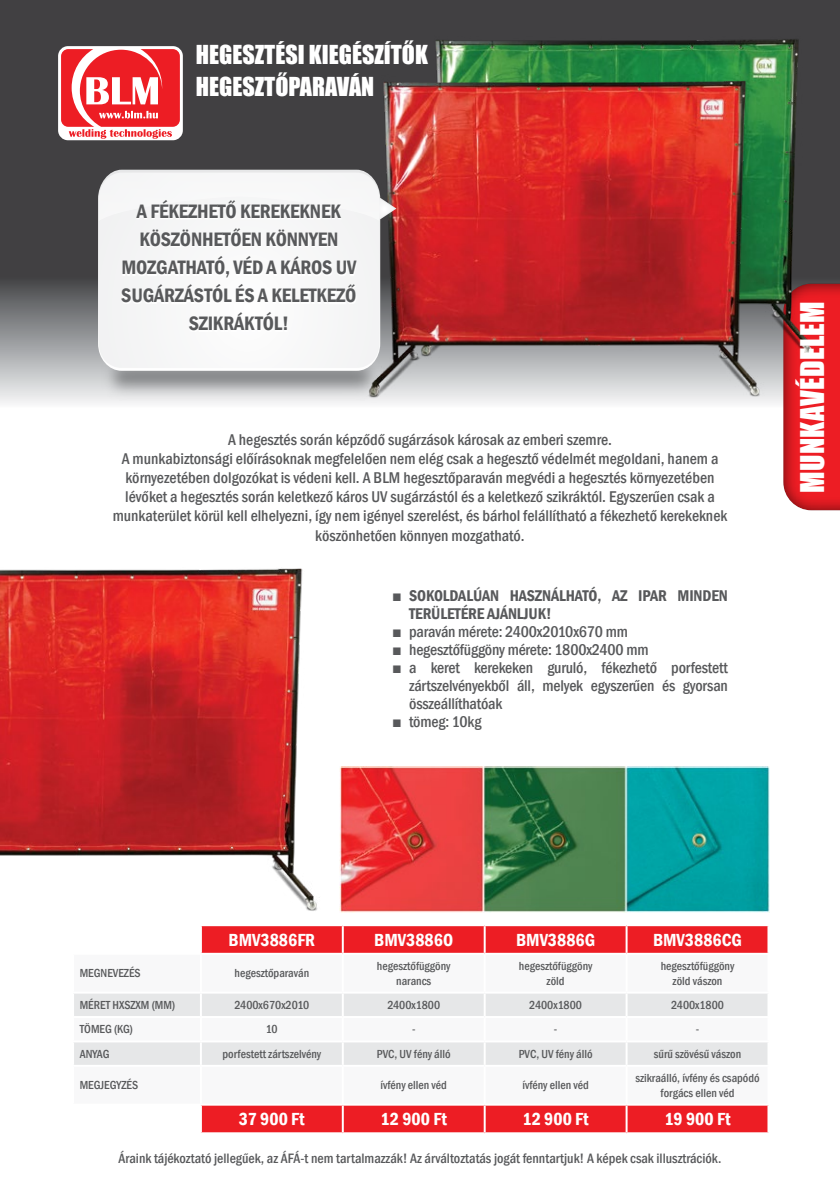
<style>
.page{position:relative;width:840px;height:1191px;background:#fff}
.page>*{position:absolute;margin:0;border:0;box-sizing:border-box;transform-origin:0 0}
.t1{font:30px "Impact";letter-spacing:.01em;color:#fff}
.t2{font:24px/32px "Impact";color:#fff}
.t3{font:600 condensed 20px/28px "Franklin Gothic";letter-spacing:-.01em;color:#58595b;text-align:center}
.t4{font:600 condensed 18px "Franklin Gothic";color:#fff}
.t5{font:500 condensed 16px/19.2px "Franklin Gothic";color:#58595b;text-align:justify}
.t6{font:600 condensed 16px/18px "Franklin Gothic";letter-spacing:-.01em;color:#58595b}
.t7{font:500 condensed 14px "Franklin Gothic";color:#58595b}
.t8{font:500 condensed 12px/14.4px "Franklin Gothic";color:#58595b;text-align:center}
.s1{font-weight:500}
</style>
<div class="page">
<div style="left:0;top:0;width:839px;height:369px;background:#414042"></div>
<div style="left:0;top:278px;width:839px;height:130px;background:linear-gradient(to bottom,#444648,#f7f8fa)"></div>
<div style="left:766px;top:270px;width:73px;height:242px;background:#000;opacity:.7"></div>
<svg style="left:58px;top:46px;width:125px;height:94px;background:#f17175"></svg>
<img style="left:824px;top:270px;width:15px;height:115px">
<img style="left:387px;top:766px;width:382px;height:146px">
<img style="left:0;top:568px;width:387px;height:345px">
<img style="left:304px;top:39px;width:520px;height:387px">
<div style="left:202px;top:926px;width:565px;height:206px;background:#ed1d24"></div>
<svg style="left:202px;top:954px;width:565px;height:149px"></svg>
<svg style="left:74px;top:993px;width:693px;height:71px;fill:#e6e7e8"></svg>
<hr style="left:341px;top:926px;width:2px;height:26px;background:#fff">
<hr style="left:483px;top:926px;width:2px;height:26px;background:#fff">
<hr style="left:625px;top:926px;width:2px;height:26px;background:#fff">
<hr style="left:341px;top:954px;width:2px;height:37px;background:#fff">
<hr style="left:483px;top:954px;width:2px;height:37px;background:#fff">
<hr style="left:625px;top:954px;width:2px;height:37px;background:#fff">
<hr style="left:201px;top:991px;width:141px;height:2px;background:#fff">
<hr style="left:200px;top:993px;width:2px;height:23px;background:#fff">
<hr style="left:342px;top:991px;width:142px;height:2px;background:#fff">
<hr style="left:341px;top:993px;width:2px;height:23px;background:#fff">
<hr style="left:484px;top:991px;width:142px;height:2px;background:#fff">
<hr style="left:483px;top:993px;width:2px;height:23px;background:#fff">
<hr style="left:626px;top:991px;width:143px;height:2px;background:#fff">
<hr style="left:625px;top:993px;width:2px;height:23px;background:#fff">
<hr style="left:72px;top:1016px;width:129px;height:2px;background:#fff">
<hr style="left:201px;top:1016px;width:141px;height:2px;background:#fff">
<hr style="left:200px;top:1018px;width:2px;height:22px;background:#fff">
<hr style="left:342px;top:1016px;width:142px;height:2px;background:#fff">
<hr style="left:341px;top:1018px;width:2px;height:22px;background:#fff">
<hr style="left:484px;top:1016px;width:142px;height:2px;background:#fff">
<hr style="left:483px;top:1018px;width:2px;height:22px;background:#fff">
<hr style="left:626px;top:1016px;width:143px;height:2px;background:#fff">
<hr style="left:625px;top:1018px;width:2px;height:22px;background:#fff">
<hr style="left:72px;top:1040px;width:129px;height:2px;background:#fff">
<hr style="left:201px;top:1040px;width:141px;height:2px;background:#fff">
<hr style="left:200px;top:1042px;width:2px;height:22px;background:#fff">
<hr style="left:342px;top:1040px;width:142px;height:2px;background:#fff">
<hr style="left:341px;top:1042px;width:2px;height:22px;background:#fff">
<hr style="left:484px;top:1040px;width:142px;height:2px;background:#fff">
<hr style="left:483px;top:1042px;width:2px;height:22px;background:#fff">
<hr style="left:626px;top:1040px;width:143px;height:2px;background:#fff">
<hr style="left:625px;top:1042px;width:2px;height:22px;background:#fff">
<hr style="left:341px;top:1066px;width:2px;height:37px;background:#fff">
<hr style="left:483px;top:1066px;width:2px;height:37px;background:#fff">
<hr style="left:625px;top:1066px;width:2px;height:37px;background:#fff">
<hr style="left:341px;top:1105px;width:2px;height:27px;background:#fff">
<hr style="left:483px;top:1105px;width:2px;height:27px;background:#fff">
<hr style="left:625px;top:1105px;width:2px;height:27px;background:#fff">
<hr style="left:201px;top:952px;width:141px;height:2px;background:#fff">
<hr style="left:342px;top:952px;width:142px;height:2px;background:#fff">
<hr style="left:484px;top:952px;width:142px;height:2px;background:#fff">
<hr style="left:626px;top:952px;width:143px;height:2px;background:#fff">
<hr style="left:201px;top:1064px;width:141px;height:2px;background:#fff">
<hr style="left:342px;top:1064px;width:142px;height:2px;background:#fff">
<hr style="left:484px;top:1064px;width:142px;height:2px;background:#fff">
<hr style="left:626px;top:1064px;width:143px;height:2px;background:#fff">
<hr style="left:201px;top:1103px;width:141px;height:2px;background:#fff">
<hr style="left:342px;top:1103px;width:142px;height:2px;background:#fff">
<hr style="left:484px;top:1103px;width:142px;height:2px;background:#fff">
<hr style="left:626px;top:1103px;width:143px;height:2px;background:#fff">
<img style="left:57px;top:302px;width:368px;height:110px">
<svg style="left:98px;top:170px;width:298px;height:201px"></svg>
<svg style="left:99px;top:221px;width:295px;height:147px;background:#e2e2e2"></svg>
<svg style="left:99px;top:173px;width:295px;height:48px;background:#ebeaea"></svg>
<div style="left:121px;top:201px;width:236px;height:132px;background:#f8f8f9"></div>
<h2 class="t2" style="left:196px;top:38px;width:233px">HEGESZTÉSI KIEGÉSZÍTŐK<br>HEGESZTŐPARAVÁN</h2>
<p class="t3" style="left:121px;top:197px;width:236px">A FÉKEZHETŐ KEREKEKNEK<br>KÖSZÖNHETŐEN KÖNNYEN<br>MOZGATHATÓ, VÉD A KÁROS UV<br>SUGÁRZÁSTÓL ÉS A KELETKEZŐ<br>SZIKRÁKTÓL!</p>
<p class="t5" style="left:113px;top:429px;width:615px;text-align:center">A hegesztés során képződő sugárzások károsak az emberi szemre.<br>A munkabiztonsági előírásoknak megfelelően nem elég csak a hegesztő védelmét megoldani, hanem a környezetében dolgozókat is védeni kell. A BLM hegesztőparaván megvédi a hegesztés környezetében lévőket a hegesztés során keletkező káros UV sugárzástól és a keletkező szikráktól. Egyszerűen csak a munkaterület körül kell elhelyezni, így nem igényel szerelést, és bárhol felállítható a fékezhető kerekeknek köszönhetően könnyen mozgatható.</p>
<p class="t6" style="left:409px;top:586px;width:320px;text-indent:-17px"><span class="s1">■</span> SOKOLDALÚAN HASZNÁLHATÓ, AZ IPAR MINDEN<br>TERÜLETÉRE AJÁNLJUK!</p>
<p class="t5" style="left:392px;top:621px;width:237px">■ paraván mérete: 2400x2010x670 mm</p>
<p class="t5" style="left:392px;top:639px;width:258px">■ hegesztőfüggöny mérete: 1800x2400 mm</p>
<p class="t5" style="left:409px;top:658px;width:320px;line-height:18px;text-indent:-17px">■ a keret kerekeken guruló, fékezhető porfestett zártszelvényekből áll, melyek egyszerűen és gyorsan összeállíthatóak</p>
<p class="t5" style="left:392px;top:711px;width:91px">■ tömeg: 10kg</p>
<h1 class="t1" style="left:788px;top:493px;width:193px;rotate:-90deg">MUNKAVÉDELEM</h1>
<p class="t4" style="left:228px;top:927px;width:88px">BMV3886FR</p>
<p class="t4" style="left:374px;top:927px;width:80px">BMV3886O</p>
<p class="t4" style="left:515px;top:927px;width:81px">BMV3886G</p>
<p class="t4" style="left:652px;top:927px;width:90px">BMV3886CG</p>
<p class="t8" style="left:80px;top:966px;width:62px">MEGNEVEZÉS</p>
<p class="t8" style="left:234px;top:966px;width:76px">hegesztőparaván</p>
<p class="t8" style="left:377px;top:959px;width:75px">hegesztőfüggöny narancs</p>
<p class="t8" style="left:518px;top:959px;width:75px">hegesztőfüggöny zöld</p>
<p class="t8" style="left:660px;top:959px;width:75px">hegesztőfüggöny zöld vászon</p>
<p class="t8" style="left:80px;top:997px;width:97px">MÉRET HXSZXM (MM)</p>
<p class="t8" style="left:234px;top:997px;width:76px">2400x670x2010</p>
<p class="t8" style="left:387px;top:997px;width:54px">2400x1800</p>
<p class="t8" style="left:529px;top:997px;width:54px">2400x1800</p>
<p class="t8" style="left:670px;top:997px;width:54px">2400x1800</p>
<p class="t8" style="left:80px;top:1022px;width:55px">TÖMEG (KG)</p>
<p class="t8" style="left:266px;top:1022px;width:13px">10</p>
<p class="t8" style="left:412px;top:1022px;width:5px">-</p>
<p class="t8" style="left:553px;top:1022px;width:5px">-</p>
<p class="t8" style="left:695px;top:1022px;width:5px">-</p>
<p class="t8" style="left:80px;top:1046px;width:31px">ANYAG</p>
<p class="t8" style="left:222px;top:1046px;width:100px">porfestett zártszelvény</p>
<p class="t8" style="left:376px;top:1046px;width:75px">PVC, UV fény álló</p>
<p class="t8" style="left:518px;top:1046px;width:75px">PVC, UV fény álló</p>
<p class="t8" style="left:653px;top:1046px;width:89px">sűrű szövésű vászon</p>
<p class="t8" style="left:80px;top:1078px;width:60px">MEGJEGYZÉS</p>
<p class="t8" style="left:380px;top:1078px;width:68px">ívfény ellen véd</p>
<p class="t8" style="left:522px;top:1078px;width:68px">ívfény ellen véd</p>
<p class="t8" style="left:635px;top:1071px;width:126px">szikraálló, ívfény és csapódó forgács ellen véd</p>
<p class="t4" style="left:239px;top:1107px;width:67px">37 900 Ft</p>
<p class="t4" style="left:380px;top:1107px;width:68px">12 900 Ft</p>
<p class="t4" style="left:522px;top:1107px;width:68px">12 900 Ft</p>
<p class="t4" style="left:664px;top:1107px;width:68px">19 900 Ft</p>
<p class="t7" style="left:118px;top:1148px;width:604px">Áraink tájékoztató jellegűek, az ÁFÁ-t nem tartalmazzák! Az árváltoztatás jogát fenntartjuk! A képek csak illusztrációk.</p>
</div>
